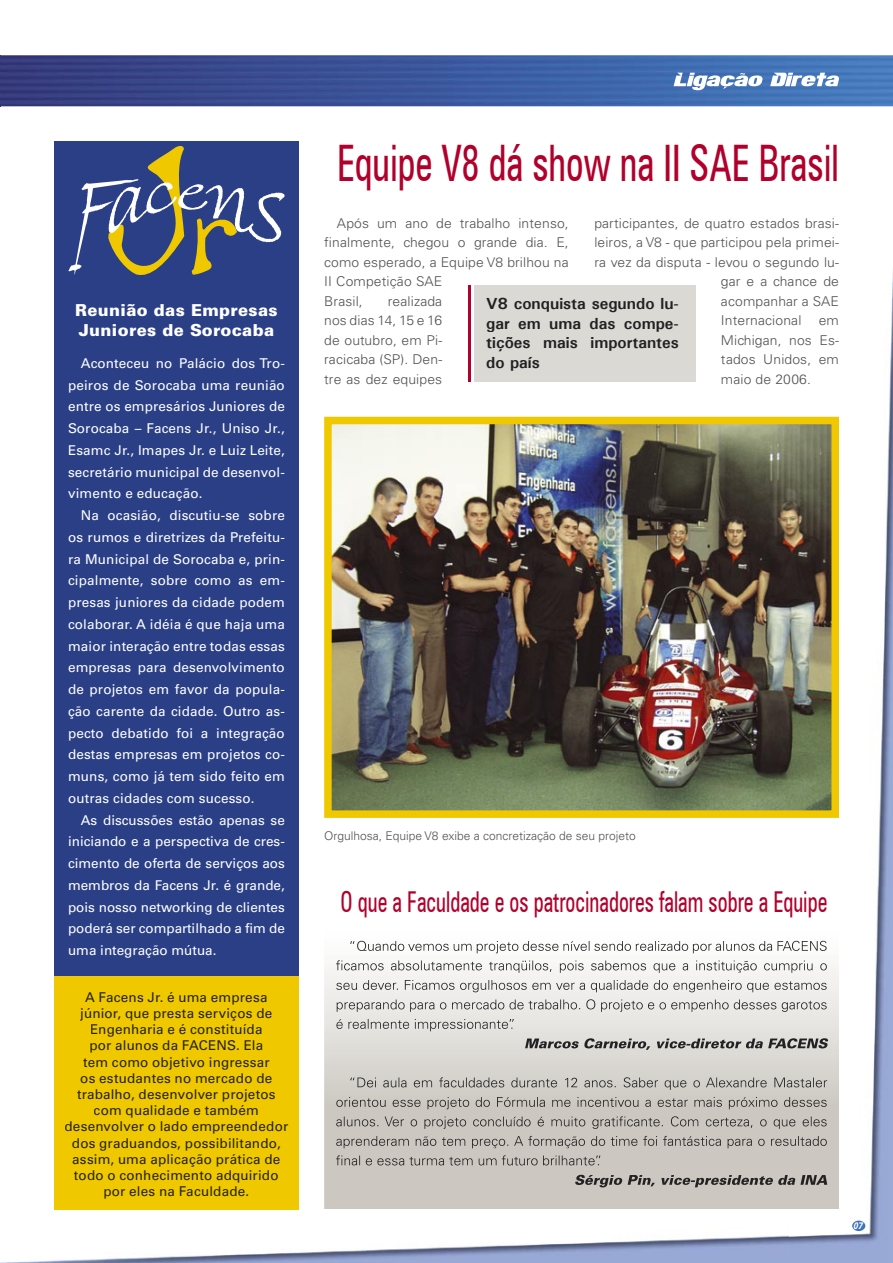
<style>
.page{position:relative;width:893px;height:1263px;background:#fff}
.page>*{position:absolute;margin:0;border:0;box-sizing:border-box;transform-origin:0 0}
.t1{font:condensed 50.4px "Zurich BT";color:#b1002b;scale:.75 1}
.t2{font:condensed 28.8px "Zurich BT";color:#b1002b;scale:.74 1}
.t3{font:900 16.5px/19.5px "Univers";letter-spacing:.02em;color:#fff}
.t4{font:700 16.05px/19.6px "Univers ATT";color:#222122;text-align:justify}
.t5{font:13.5px/21.8px "Univers";letter-spacing:.01em;color:#fff;text-align:justify}
.t6{font:300 13.5px/19.5px "Univers";letter-spacing:.01em;color:#515054;text-align:justify}
.t7{font:13.5px/16.2px "Univers";letter-spacing:.01em;color:#252212;text-align:center}
.t8{font:300 12px "Univers";color:#515054}
.t9{font:italic 700 9.45px "Univers";color:#fff;scale:.89 1}
</style>
<div class="page">
<img style="left:0;top:55px;width:893px;height:51px">
<svg style="left:674px;top:73px;width:165px;height:17px"></svg>
<img style="left:683px;top:299px;width:210px;height:589px">
<img style="left:263px;top:1250px;width:104px;height:13px">
<img style="left:788px;top:888px;width:105px;height:375px">
<img style="left:367px;top:1235px;width:421px;height:28px">
<img style="left:105px;top:1254px;width:158px;height:9px">
<svg style="left:324px;top:874px;width:515px;height:335px"></svg>
<div style="left:852px;top:1220px;width:13px;height:11px;background:#3e75b9;border-radius:50%"></div>
<div style="left:54px;top:141px;width:245px;height:1069px;background:#2a3f86"></div>
<div style="left:54px;top:977px;width:245px;height:233px;background:#efc800"></div>
<svg style="left:68px;top:146px;width:217px;height:129px"></svg>
<img style="left:324px;top:417px;width:515px;height:401px">
<div style="left:474px;top:285px;width:221px;height:97px;background:#dbd9d4"></div>
<hr style="left:468px;top:285px;width:2px;height:97px;background:#b1002b">
<img style="left:350px;top:941px;width:477px;height:12px">
<img style="left:336px;top:960px;width:491px;height:13px">
<img style="left:336px;top:980px;width:491px;height:12px">
<img style="left:337px;top:999px;width:490px;height:13px">
<img style="left:336px;top:1019px;width:178px;height:12px">
<img style="left:525px;top:1038px;width:303px;height:12px">
<img style="left:350px;top:1077px;width:477px;height:13px">
<img style="left:336px;top:1097px;width:491px;height:12px">
<img style="left:336px;top:1116px;width:491px;height:13px">
<img style="left:336px;top:1136px;width:491px;height:12px">
<img style="left:336px;top:1155px;width:264px;height:10px">
<img style="left:575px;top:1175px;width:252px;height:12px">
<p class="t3" style="left:75px;top:300px;width:204px">Reunião das Empresas<br>Juniores de Sorocaba</p>
<p class="t5" style="left:68px;top:352px;width:218px;text-indent:13px">Aconteceu no Palácio dos Tro&shy;peiros de Sorocaba uma reunião entre os empresários Juniores de Sorocaba – Facens Jr., Uniso Jr., Esamc Jr., Imapes Jr. e Luiz Leite, secretário municipal de desenvol&shy;vimento e educação.</p>
<p class="t5" style="left:68px;top:505px;width:218px;text-indent:13px">Na ocasião, discutiu-se sobre os rumos e diretrizes da Prefeitu&shy;ra Municipal de Sorocaba e, prin&shy;cipalmente, sobre como as em&shy;presas juniores da cidade podem colaborar. A idéia é que haja uma maior interação entre todas essas empresas para desenvolvimento de projetos em favor da popula&shy;ção carente da cidade. Outro as&shy;pecto debatido foi a integração destas empresas em projetos co&shy;muns, como já tem sido feito em outras cidades com sucesso.</p>
<p class="t5" style="left:68px;top:809px;width:218px;text-indent:13px">As discussões estão apenas se iniciando e a perspectiva de cres&shy;cimento de oferta de serviços aos membros da Facens Jr. é grande, pois nosso networking de clientes poderá ser compartilhado a fim de uma integração mútua.</p>
<p class="t7" style="left:64px;top:989px;width:225px">A Facens Jr. é uma empresa júnior, que presta serviços de<br>Engenharia e é constituída<br>por alunos da FACENS. Ela<br>tem como objetivo ingressar<br>os estudantes no mercado de trabalho, desenvolver projetos com qualidade e também desenvolver o lado empreendedor dos graduandos, possibilitando, assim, uma aplicação prática de todo o conhecimento adquirido por eles na Faculdade.</p>
<h1 class="t1" style="left:337px;top:132px;width:670px">Equipe V8 dá show na II SAE Brasil</h1>
<p class="t6" style="left:324px;top:213px;width:246px;text-align:left;text-indent:13px">Após um ano de trabalho intenso, finalmente, chegou o grande dia. E, como esperado, a Equipe V8 brilhou na<br>II Competição SAE<br>Brasil,</p>
<p class="t6" style="left:594px;top:213px;width:246px">participantes, de quatro estados brasi-</p>
<p class="t6" style="left:594px;top:233px;width:246px">leiros, a V8 - que participou pela primei-</p>
<p class="t6" style="left:594px;top:252px;width:246px">ra vez da disputa - levou o segundo lu-</p>
<p class="t6" style="left:721px;top:272px;width:120px">gar e a chance de</p>
<p class="t6" style="left:721px;top:291px;width:120px">acompanhar a SAE</p>
<p class="t6" style="left:721px;top:311px;width:82px">Internacional</p>
<p class="t6" style="left:324px;top:291px;width:120px;text-indent:64px">realizada nos dias 14, 15 e 16 de outubro, em Pi&shy;racicaba (SP). Den&shy;tre as dez equipes</p>
<p class="t4" style="left:486px;top:293px;width:194px">V8 conquista segundo lu&shy;gar em uma das compe&shy;tições mais importantes do país</p>
<p class="t6" style="left:721px;top:311px;width:120px;text-indent:98px">em Michigan, nos Es&shy;tados Unidos, em maio de 2006.</p>
<p class="t8" style="left:324px;top:828px;width:313px">Orgulhosa, Equipe V8 exibe a concretização de seu projeto</p>
<h2 class="t2" style="left:341px;top:884px;width:659px">O que a Faculdade e os patrocinadores falam sobre a Equipe</h2>
<p class="t9" style="left:853px;top:1220px;width:12px">07</p>
</div>
